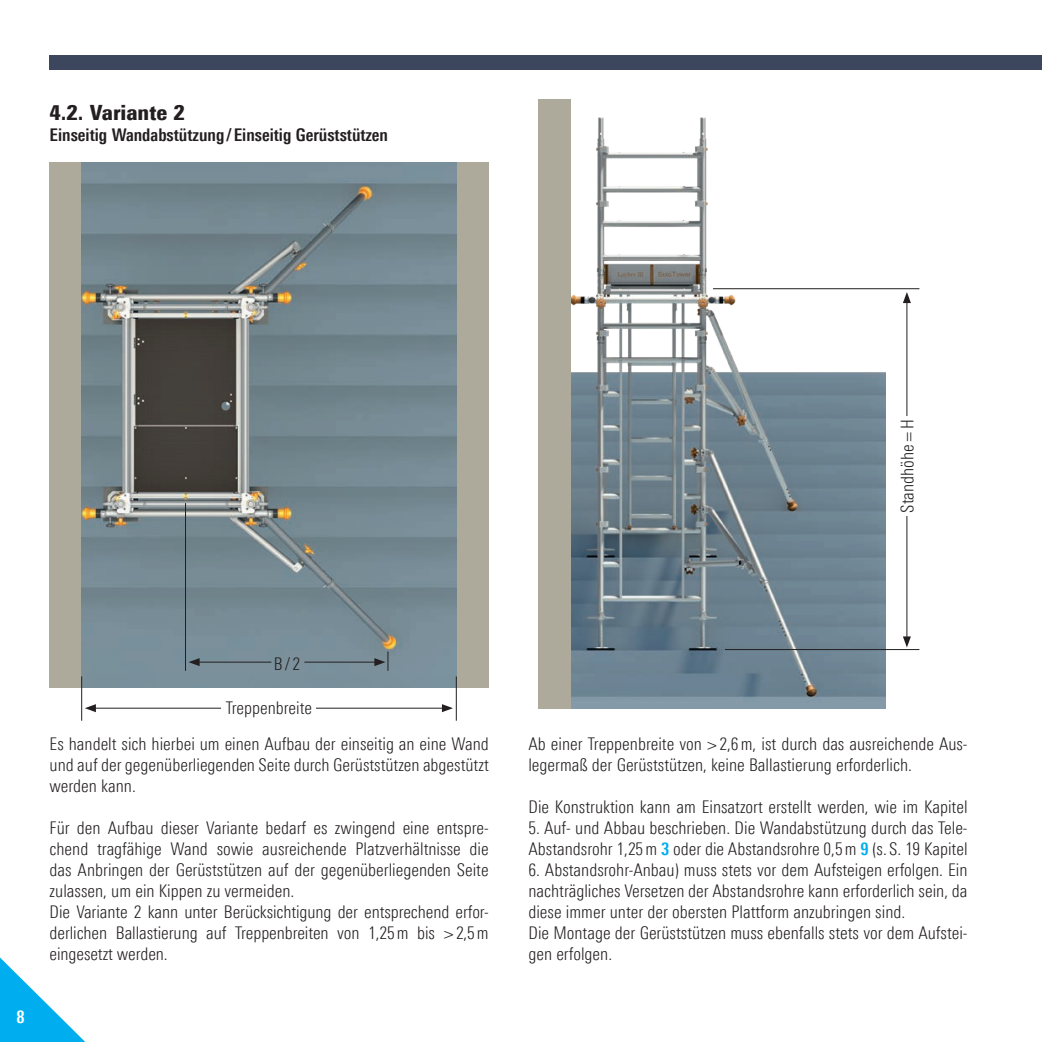
<style>
.page{position:relative;width:1042px;height:1042px;background:#fff}
.page>*{position:absolute;margin:0;border:0;box-sizing:border-box;transform-origin:0 0}
.Absatz_Flie_text{font:900 21px "Linotype Univers 820 Cn";color:#231f20}
.Absatz_Flie_text-2{font:300 17.5px/21px "Linotype Univers 320 Cn";color:#231f20;text-align:justify}
.Absatz_Flie_text-3{font:700 17.5px "Linotype Univers 620 Cn";color:#231f20}
.t1{font:700 17.5px "Linotype Univers 620 Cn";color:#fff}
.s1{font-family:"Linotype Univers 620 Cn";font-weight:700;color:#00aeef}
</style>
<div class="page">
<div style="left:50px;top:55px;width:992px;height:15px;background:#3c475e"></div>
<svg style="left:0;top:957px;width:86px;height:85px"></svg>
<img style="left:570px;top:99px;width:315px;height:609px">
<div style="left:538px;top:99px;width:32px;height:609px;background:#ada99b"></div>
<hr style="left:725px;top:649px;width:194px;height:1px;background:#231f20">
<hr style="left:713px;top:288px;width:206px;height:1px;background:#231f20">
<hr style="left:906px;top:300px;width:1px;height:339px;background:#231f20">
<svg style="left:903px;top:636px;width:8px;height:11px"></svg>
<svg style="left:903px;top:292px;width:8px;height:11px"></svg>
<div style="left:897px;top:416px;width:21px;height:100px;background:#fff"></div>
<div style="left:50px;top:162px;width:439px;height:525px;background:#ada99b"></div>
<img style="left:82px;top:162px;width:374px;height:525px">
<hr style="left:185px;top:503px;width:1px;height:168px;background:#231f20">
<hr style="left:81px;top:676px;width:1px;height:45px;background:#231f20">
<hr style="left:456px;top:676px;width:1px;height:45px;background:#231f20">
<hr style="left:93px;top:708px;width:352px;height:1px;background:#231f20">
<svg style="left:85px;top:704px;width:11px;height:8px"></svg>
<svg style="left:442px;top:704px;width:11px;height:8px"></svg>
<div style="left:222px;top:697px;width:94px;height:21px;background:#fff"></div>
<hr style="left:197px;top:662px;width:74px;height:1px;background:#231f20">
<svg style="left:189px;top:658px;width:11px;height:8px"></svg>
<hr style="left:304px;top:662px;width:73px;height:1px;background:#231f20">
<svg style="left:374px;top:651px;width:14px;height:20px"></svg>
<p class="Absatz_Flie_text" style="left:50px;top:100px;width:137px">4.2. Variante 2</p>
<p class="Absatz_Flie_text-3" style="left:50px;top:125px;width:340px">Einseitig Wandabstützung / Einseitig Gerüststützen</p>
<p class="Absatz_Flie_text-2" style="left:897px;top:513px;width:95px;rotate:-90deg">Standhöhe=H</p>
<p class="t1" style="left:17px;top:1006px;width:10px">8</p>
<p class="Absatz_Flie_text-2" style="left:274px;top:653px;width:28px">B/2</p>
<p class="Absatz_Flie_text-2" style="left:226px;top:697px;width:88px">Treppenbreite</p>
<p class="Absatz_Flie_text-2" style="left:50px;top:733px;width:441px">Es handelt sich hierbei um einen Aufbau der einseitig an eine Wand und auf der gegenüberliegenden Seite durch Gerüststützen abgestützt werden kann.</p>
<p class="Absatz_Flie_text-2" style="left:50px;top:817px;width:441px">Für den Aufbau dieser Variante bedarf es zwingend eine entspre&shy;chend tragfähige Wand sowie ausreichende Platzverhältnisse die das Anbringen der Gerüststützen auf der gegenüberliegenden Seite zulassen, um ein Kippen zu vermeiden.</p>
<p class="Absatz_Flie_text-2" style="left:50px;top:901px;width:441px">Die Variante 2 kann unter Berücksichtigung der entsprechend erfor&shy;derlichen Ballastierung auf Treppenbreiten von 1,25m bis &gt;2,5m eingesetzt werden.</p>
<p class="Absatz_Flie_text-2" style="left:528px;top:733px;width:439px">Ab einer Treppenbreite von &gt;2,6m, ist durch das ausreichende Aus&shy;legermaß der Gerüststützen, keine Ballastierung erforderlich.</p>
<p class="Absatz_Flie_text-2" style="left:528px;top:796px;width:441px">Die Konstruktion kann am Einsatzort erstellt werden, wie im Kapitel</p>
<p class="Absatz_Flie_text-2" style="left:528px;top:817px;width:441px">5. Auf- und Abbau beschrieben. Die Wandabstützung durch das Tele-<br>Abstandsrohr 1,25m <span class="s1">3</span> oder die Abstandsrohre 0,5m <span class="s1">9</span> (s. S. 19 Kapitel</p>
<p class="Absatz_Flie_text-2" style="left:528px;top:859px;width:441px">6. Abstandsrohr-Anbau) muss stets vor dem Aufsteigen erfolgen. Ein nachträgliches Versetzen der Abstandsrohre kann erforderlich sein, da diese immer unter der obersten Plattform anzubringen sind.</p>
<p class="Absatz_Flie_text-2" style="left:528px;top:922px;width:441px">Die Montage der Gerüststützen muss ebenfalls stets vor dem Aufstei&shy;gen erfolgen.</p>
</div>
